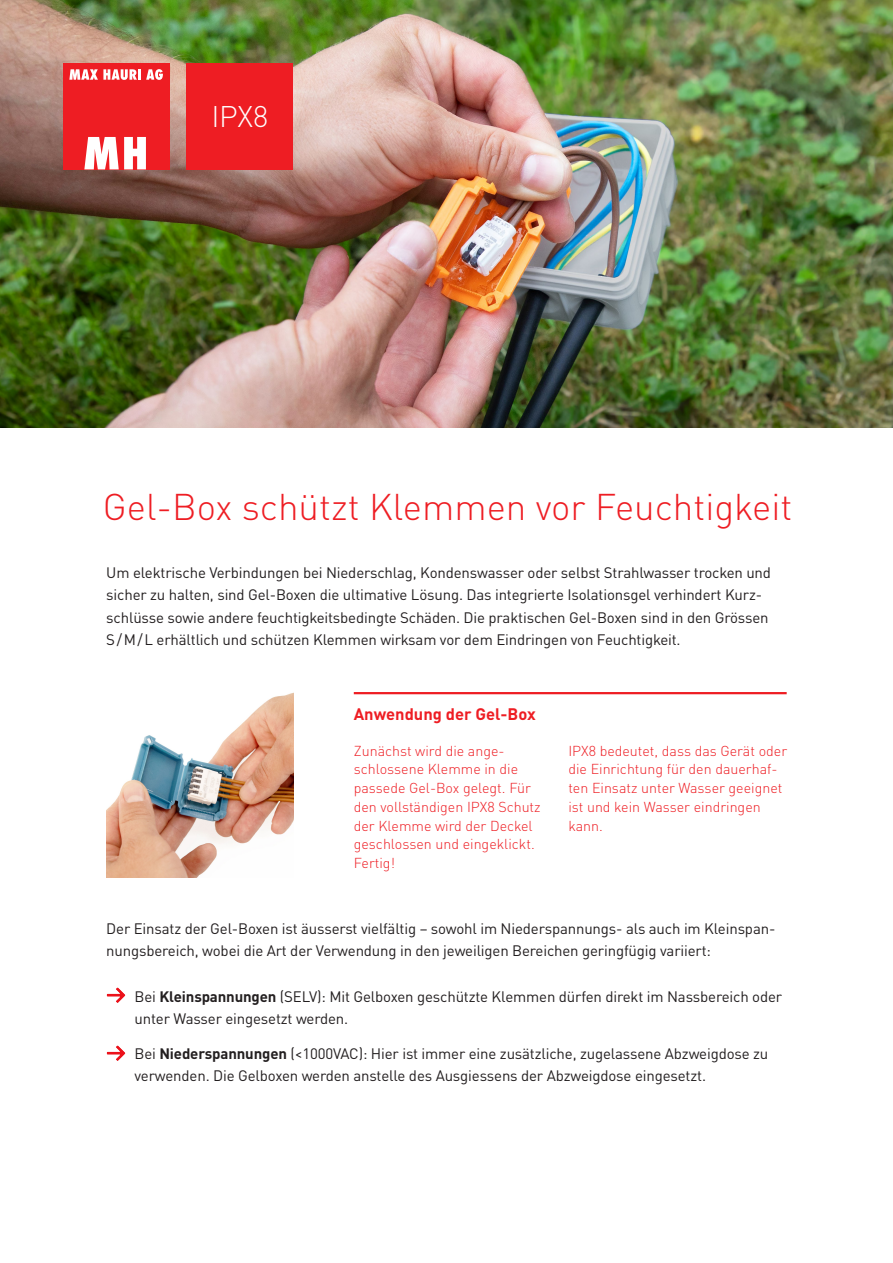
<style>
.page{position:relative;width:893px;height:1263px;background:#fff}
.page>*{position:absolute;margin:0;border:0;box-sizing:border-box;transform-origin:0 0}
.t1{font:300 36.75px "DINOT";color:#ee1d23}
.t2{font:300 29.4px "DINOT";color:#fff}
.t3{font:700 16.5px "DINOT";color:#ee1d23}
.t4{font:15px/22.5px "DINOT";letter-spacing:-.01em;color:#231f20}
.t5{font:300 14.25px/18.8px "DINOT";color:#ee1d23}
.s1{font-weight:700}
</style>
<div class="page">
<img style="left:0;top:0;width:893px;height:427px">
<div style="left:63px;top:63px;width:107px;height:106px;background:#ee1d23"></div>
<svg style="left:69px;top:69px;width:94px;height:11px"></svg>
<svg style="left:84px;top:137px;width:62px;height:32px"></svg>
<div style="left:187px;top:63px;width:106px;height:106px;background:#ee1d23"></div>
<hr style="left:354px;top:692px;width:433px;height:2px;background:#ee1d23">
<img style="left:106px;top:693px;width:187px;height:185px">
<img style="left:106px;top:987px;width:20px;height:16px">
<img style="left:106px;top:1045px;width:20px;height:16px">
<p class="t2" style="left:211px;top:99px;width:58px">IPX8</p>
<p class="t1" style="left:103px;top:484px;width:691px">Gel-Box schützt Klemmen vor Feuchtigkeit</p>
<p class="t4" style="left:106px;top:561px;width:666px">Um elektrische Verbindungen bei Niederschlag, Kondenswasser oder selbst Strahlwasser trocken und sicher zu halten, sind Gel-Boxen die ultimative Lösung. Das integrierte Isolationsgel verhindert Kurz&shy;schlüsse sowie andere feuchtigkeitsbedingte Schäden. Die praktischen Gel-Boxen sind in den Grössen S/M/L erhältlich und schützen Klemmen wirksam vor dem Eindringen von Feuchtigkeit.</p>
<p class="t3" style="left:354px;top:703px;width:184px">Anwendung der Gel-Box</p>
<p class="t5" style="left:354px;top:741px;width:188px">Zunächst wird die ange&shy;schlossene Klemme in die passede Gel-Box gelegt. Für den vollständigen IPX8 Schutz der Klemme wird der Deckel geschlossen und eingeklickt.<br>Fertig!</p>
<p class="t5" style="left:568px;top:741px;width:220px">IPX8 bedeutet, dass das Gerät oder die Einrichtung für den dauerhaf&shy;ten Einsatz unter Wasser geeignet ist und kein Wasser eindringen kann.</p>
<p class="t4" style="left:106px;top:917px;width:671px">Der Einsatz der Gel-Boxen ist äusserst vielfältig – sowohl im Niederspannungs- als auch im Kleinspan&shy;nungsbereich, wobei die Art der Verwendung in den jeweiligen Bereichen geringfügig variiert:</p>
<p class="t4" style="left:135px;top:985px;width:649px">Bei <span class="s1">Kleinspannungen</span> (SELV): Mit Gelboxen geschützte Klemmen dürfen direkt im Nassbereich oder unter Wasser eingesetzt werden.</p>
<p class="t4" style="left:135px;top:1042px;width:635px">Bei <span class="s1">Niederspannungen</span> (&lt;1000VAC): Hier ist immer eine zusätzliche, zugelassene Abzweigdose zu verwenden. Die Gelboxen werden anstelle des Ausgiessens der Abzweigdose eingesetzt.</p>
</div>
